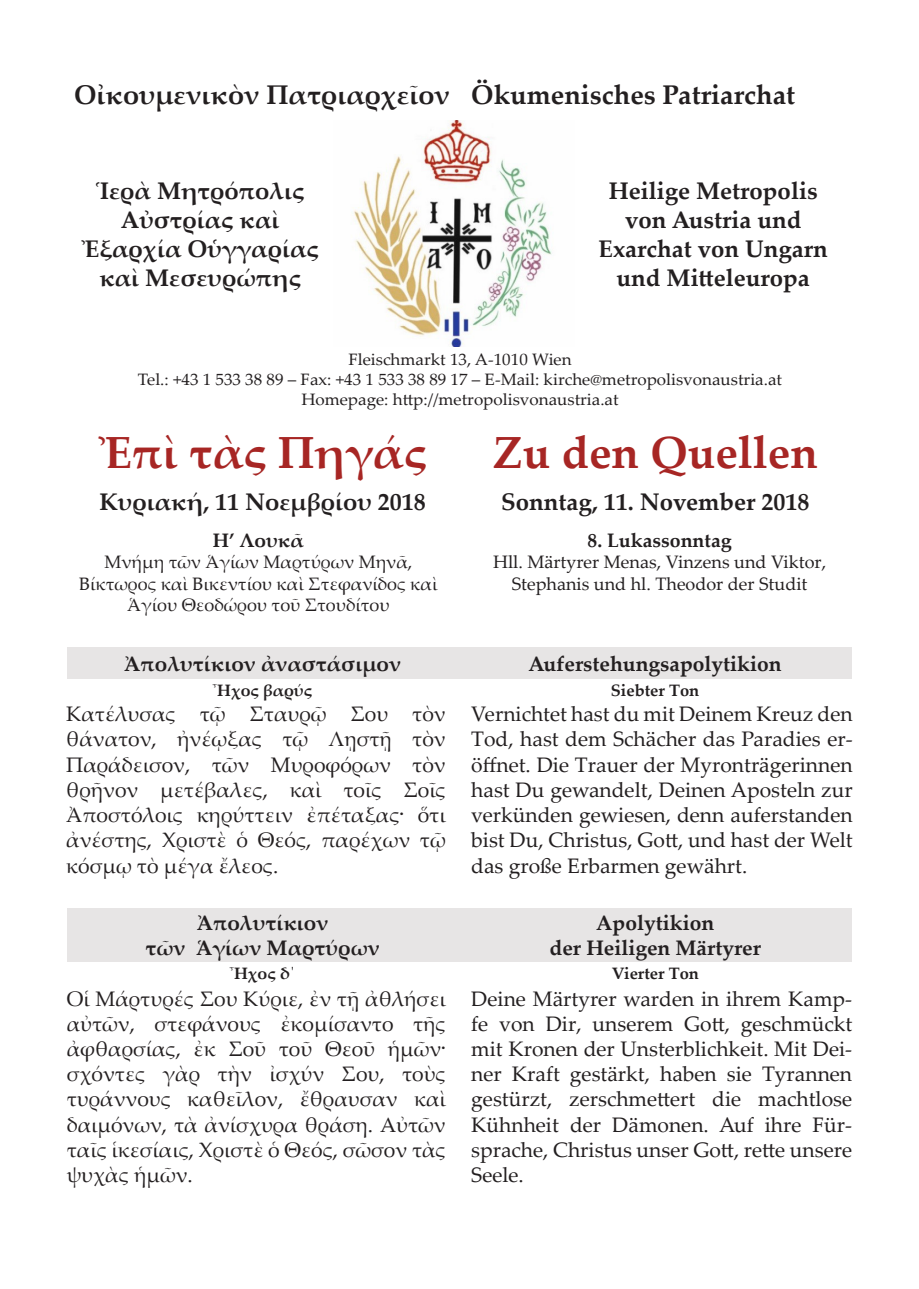
<style>
.page{position:relative;width:919px;height:1289px;background:#fff}
.page>*{position:absolute;margin:0;border:0;box-sizing:border-box;transform-origin:0 0}
.t1{font:700 45px "Palatino Linotype";color:#a72624}
.t2{font:700 27px "Palatino Linotype";color:#231f20}
.t3{font:700 24px/28.8px "Palatino Linotype";color:#231f20;text-align:center}
.t4{font:21px/25.2px "Palatino Linotype";color:#231f20;text-align:justify}
.t5{font:700 21px "Palatino Linotype";color:#231f20}
.t6{font:700 19.5px "Palatino Linotype";color:#231f20}
.t7{font:18px/21.6px "Palatino Linotype";color:#231f20;text-align:center}
.t8{font:16.5px "Palatino Linotype";color:#231f20}
.t9{font:700 16.5px "Palatino Linotype";color:#231f20}
</style>
<div class="page">
<img style="left:354px;top:121px;width:198px;height:226px">
<div style="left:67px;top:647px;width:391px;height:31px;background:#e7e5e5"></div>
<div style="left:458px;top:647px;width:393px;height:31px;background:#e7e5e5"></div>
<div style="left:67px;top:908px;width:391px;height:53px;background:#e7e5e5"></div>
<div style="left:458px;top:908px;width:393px;height:53px;background:#e7e5e5"></div>
<p class="t2" style="left:74px;top:75px;width:377px">Οἰκουμενικὸν Πατριαρχεῖον</p>
<p class="t2" style="left:471px;top:75px;width:325px">Ökumenisches Patriarchat</p>
<p class="t3" style="left:82px;top:176px;width:239px">Ἱερὰ Μητρόπολις<br>Αὐστρίας καὶ<br>Ἐξαρχία Οὑγγαρίας καὶ Μεσευρώπης</p>
<p class="t3" style="left:598px;top:176px;width:231px">Heilige Metropolis von Austria und<br>Exarchat von Ungarn und Mitteleuropa</p>
<p class="t8" style="left:348px;top:348px;width:225px">Fleischmarkt 13, A-1010 Wien</p>
<p class="t8" style="left:138px;top:368px;width:645px">Tel.: +43 1 533 38 89 – Fax: +43 1 533 38 89 17 – E-Mail: kirche@metropolisvonaustria.at</p>
<p class="t8" style="left:301px;top:387px;width:319px">Homepage: http://metropolisvonaustria.at</p>
<p class="t1" style="left:99px;top:421px;width:329px">Ἐπὶ τὰς Πηγάς</p>
<p class="t1" style="left:493px;top:421px;width:326px">Zu den Quellen</p>
<p class="t3" style="left:99px;top:486px;width:328px">Κυριακή, 11 Νοεμβρίου 2018</p>
<p class="t3" style="left:501px;top:486px;width:310px">Sonntag, 11. November 2018</p>
<p class="t6" style="left:213px;top:526px;width:92px">Η’ Λουκᾶ</p>
<p class="t7" style="left:104px;top:550px;width:309px">Μνήμη τῶν Ἁγίων Μαρτύρων Μηνᾶ,</p>
<p class="t7" style="left:79px;top:572px;width:360px">Βίκτωρος καὶ Βικεντίου καὶ Στεφανίδος καὶ<br>Ἁγίου Θεοδώρου τοῦ Στουδίτου</p>
<p class="t6" style="left:587px;top:526px;width:145px">8. Lukassonntag</p>
<p class="t7" style="left:493px;top:550px;width:335px">Hll. Märtyrer Menas, Vinzens und Viktor,</p>
<p class="t7" style="left:511px;top:572px;width:297px">Stephanis und hl. Theodor der Studit</p>
<p class="t5" style="left:124px;top:648px;width:278px">Ἀπολυτίκιον ἀναστάσιμον</p>
<p class="t5" style="left:528px;top:648px;width:254px">Auferstehungsapolytikion</p>
<p class="t9" style="left:212px;top:679px;width:101px">Ἦχος βαρύς</p>
<p class="t9" style="left:610px;top:678px;width:90px">Siebter Ton</p>
<p class="t4" style="left:66px;top:700px;width:381px">Κατέλυσας τῷ Σταυρῷ Σου τὸν θάνατον, ἠνέῳξας τῷ Λῃστῇ τὸν Παράδεισον, τῶν Μυροφόρων τὸν θρῆνον μετέβαλες, καὶ τοῖς Σοῖς Ἀποστόλοις κηρύττειν ἐπέταξας· ὅτι ἀνέστης, Χριστὲ ὁ Θεός, παρέχων τῷ κόσμῳ τὸ μέγα ἔλεος.</p>
<p class="t4" style="left:471px;top:700px;width:383px">Vernichtet hast du mit Deinem Kreuz den Tod, hast dem Schächer das Paradies er&shy;öffnet. Die Trauer der Myronträgerinnen hast Du gewandelt, Deinen Aposteln zur verkünden gewiesen, denn auferstanden bist Du, Christus, Gott, und hast der Welt das große Erbarmen gewährt.</p>
<p class="t5" style="left:197px;top:907px;width:133px">Ἀπολυτίκιον</p>
<p class="t5" style="left:145px;top:933px;width:236px">τῶν Ἁγίων Μαρτύρων</p>
<p class="t9" style="left:229px;top:962px;width:67px">Ἦχος δ΄</p>
<p class="t5" style="left:596px;top:907px;width:119px">Αpolytikion</p>
<p class="t5" style="left:549px;top:933px;width:213px">der Heiligen Märtyrer</p>
<p class="t9" style="left:611px;top:962px;width:89px">Vierter Ton</p>
<p class="t4" style="left:67px;top:984px;width:380px">Οἱ Μάρτυρές Σου Κύριε, ἐν τῇ ἀθλήσει αὐτῶν, στεφάνους ἐκομίσαντο τῆς ἀφθαρσίας, ἐκ Σοῦ τοῦ Θεοῦ ἡμῶν· σχόντες γὰρ τὴν ἰσχύν Σου, τοὺς τυράννους καθεῖλον, ἔθραυσαν καὶ δαιμόνων, τὰ ἀνίσχυρα θράση. Αὐτῶν ταῖς ἱκεσίαις, Χριστὲ ὁ Θεός, σῶσον τὰς ψυχὰς ἡμῶν.</p>
<p class="t4" style="left:471px;top:984px;width:382px">Deine Märtyrer warden in ihrem Kamp&shy;fe von Dir, unserem Gott, geschmückt mit Kronen der Unsterblichkeit. Mit Dei&shy;ner Kraft gestärkt, haben sie Tyrannen gestürzt, zerschmettert die machtlose Kühnheit der Dämonen. Auf ihre Für&shy;sprache, Christus unser Gott, rette unsere Seele.</p>
</div>
